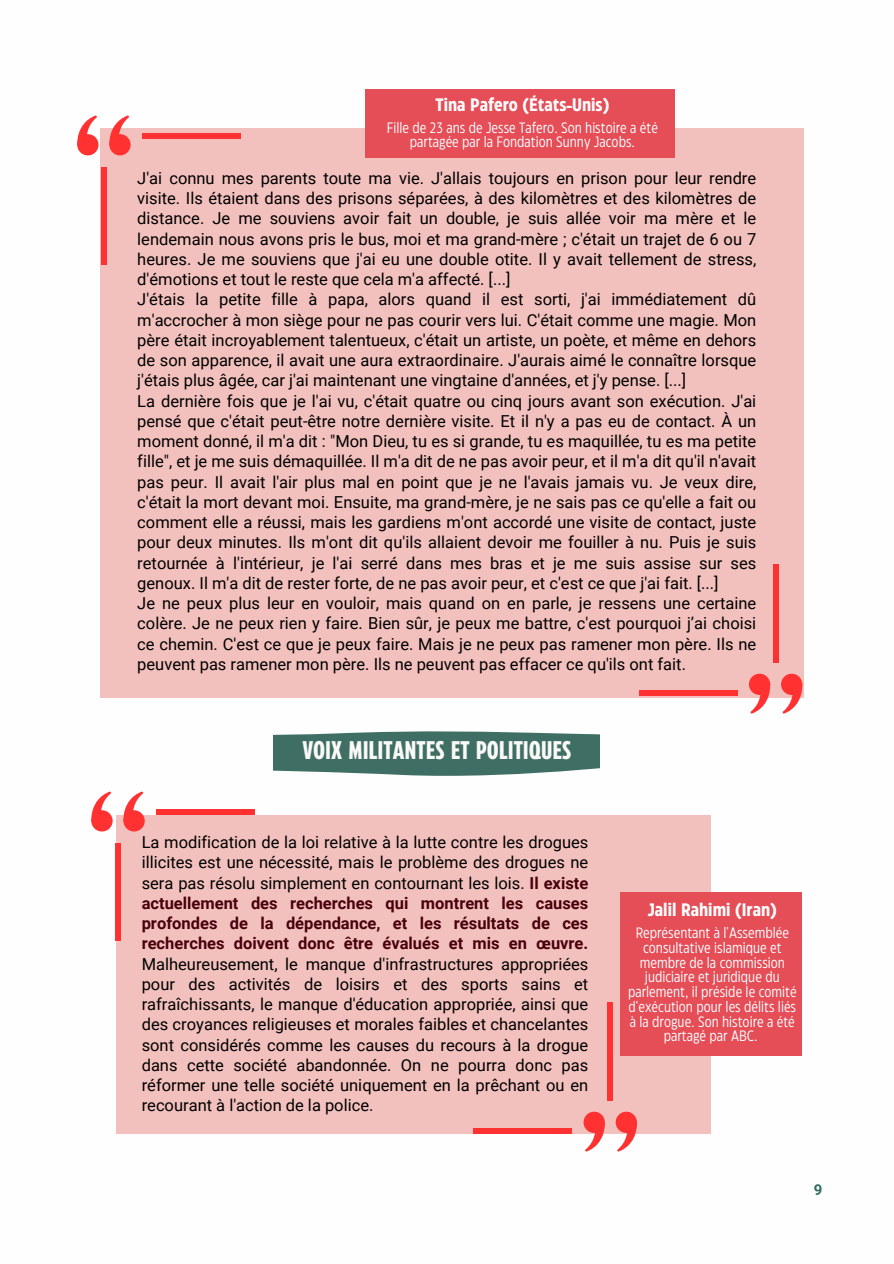
<style>
.page{position:relative;width:894px;height:1264px;background:#fff}
.page>*{position:absolute;margin:0;border:0;box-sizing:border-box;transform-origin:0 0}
.t1{font:700 25.5px "Eastman Compressed";color:#faf9f8}
.t2{font:700 18px "Eastman Condensed";color:#fff}
.t3{font:16.5px/20.2px "Roboto";color:#000;text-align:justify}
.t4{font:15px/14.7px "Eastman Condensed";color:#fff;text-align:center}
.t5{font:700 15px "Roboto";color:#336b63}
.s1{font-weight:700;color:#48000b}
</style>
<div class="page">
<div style="left:100px;top:128px;width:703px;height:570px;background:#f3c1bd"></div>
<div style="left:109px;top:134px;width:22px;height:21px;background:#ff3131;border-radius:50%"></div>
<svg style="left:109px;top:115px;width:20px;height:37px"></svg>
<div style="left:77px;top:134px;width:21px;height:21px;background:#ff3131;border-radius:50%"></div>
<svg style="left:77px;top:115px;width:20px;height:37px"></svg>
<div style="left:101px;top:167px;width:5px;height:98px;background:#ff3131"></div>
<div style="left:142px;top:133px;width:98px;height:5px;background:#ff3131"></div>
<svg style="left:748px;top:673px;width:22px;height:22px"></svg>
<svg style="left:749px;top:677px;width:22px;height:37px"></svg>
<svg style="left:780px;top:673px;width:22px;height:22px"></svg>
<svg style="left:781px;top:677px;width:23px;height:37px"></svg>
<div style="left:772px;top:564px;width:6px;height:98px;background:#ff3131"></div>
<div style="left:638px;top:690px;width:99px;height:5px;background:#ff3131"></div>
<div style="left:365px;top:89px;width:309px;height:69px;background:#e54d57"></div>
<svg style="left:273px;top:731px;width:326px;height:45px;background:#527d73"></svg>
<div style="left:116px;top:814px;width:594px;height:319px;background:#f3c1bd"></div>
<div style="left:123px;top:810px;width:22px;height:21px;background:#ff3131;border-radius:50%"></div>
<svg style="left:121px;top:791px;width:23px;height:37px"></svg>
<svg style="left:91px;top:810px;width:22px;height:21px"></svg>
<svg style="left:91px;top:791px;width:20px;height:37px"></svg>
<div style="left:115px;top:842px;width:5px;height:98px;background:#ff3131"></div>
<div style="left:156px;top:809px;width:99px;height:5px;background:#ff3131"></div>
<div style="left:619px;top:892px;width:182px;height:163px;background:#e54d57"></div>
<svg style="left:583px;top:1111px;width:21px;height:21px"></svg>
<svg style="left:584px;top:1114px;width:22px;height:37px"></svg>
<svg style="left:615px;top:1111px;width:21px;height:21px"></svg>
<svg style="left:616px;top:1114px;width:22px;height:37px"></svg>
<div style="left:607px;top:1002px;width:5px;height:98px;background:#ff3131"></div>
<div style="left:473px;top:1128px;width:99px;height:5px;background:#ff3131"></div>
<p class="t2" style="left:435px;top:91px;width:175px">Tina Pafero (États-Unis)</p>
<p class="t4" style="left:387px;top:119px;width:272px">Fille de 23 ans de Jesse Tafero. Son histoire a été partagée par la Fondation Sunny Jacobs.</p>
<p class="t3" style="left:137px;top:167px;width:620px;text-align:left">J'ai connu mes parents toute ma vie. J'allais toujours en prison pour leur rendre visite. Ils étaient dans des prisons séparées, à des kilomètres et des kilomètres de distance. Je me souviens avoir fait un double, je suis allée voir ma mère et le lendemain nous avons pris le bus, moi et ma grand-mère ; c'était un trajet de 6 ou 7 heures. Je me souviens que j'ai eu une double otite. Il y avait tellement de stress, d'émotions et tout le reste que cela m'a affecté. [...]<br>J'étais la petite fille à papa, alors quand il est sorti, j'ai immédiatement dû m'accrocher à mon siège pour ne pas courir vers lui. C'était comme une magie. Mon père était incroyablement talentueux, c'était un artiste, un poète, et même en dehors de son apparence, il avait une aura extraordinaire. J'aurais aimé le connaître lorsque j'étais plus âgée, car j'ai maintenant une vingtaine d'années, et j'y pense. [...]<br>La dernière fois que je l'ai vu, c'était quatre ou cinq jours avant son exécution. J'ai pensé que c'était peut-être notre dernière visite. Et il n'y a pas eu de contact. À un moment donné, il m'a dit : "Mon Dieu, tu es si grande, tu es maquillée, tu es ma petite fille", et je me suis démaquillée. Il m'a dit de ne pas avoir peur, et il m'a dit qu'il n'avait pas peur. Il avait l'air plus mal en point que je ne l'avais jamais vu. Je veux dire, c'était la mort devant moi. Ensuite, ma grand-mère, je ne sais pas ce qu'elle a fait ou comment elle a réussi, mais les gardiens m'ont accordé une visite de contact, juste pour deux minutes. Ils m'ont dit qu'ils allaient devoir me fouiller à nu. Puis je suis retournée à l'intérieur, je l'ai serré dans mes bras et je me suis assise sur ses genoux. Il m'a dit de rester forte, de ne pas avoir peur, et c'est ce que j'ai fait. [...]<br>Je ne peux plus leur en vouloir, mais quand on en parle, je ressens une certaine colère. Je ne peux rien y faire. Bien sûr, je peux me battre, c'est pourquoi j’ai choisi ce chemin. C'est ce que je peux faire. Mais je ne peux pas ramener mon père. Ils ne peuvent pas ramener mon père. Ils ne peuvent pas effacer ce qu'ils ont fait.</p>
<h1 class="t1" style="left:302px;top:732px;width:270px">VOIX MILITANTES ET POLITIQUES</h1>
<p class="t3" style="left:142px;top:831px;width:448px">La modification de la loi relative à la lutte contre les drogues illicites est une nécessité, mais le problème des drogues ne sera pas résolu simplement en contournant les lois. <span class="s1">Il existe actuellement des recherches qui montrent les causes profondes de la dépendance, et les résultats de ces recherches doivent donc être évalués et mis en œuvre.</span></p>
<p class="t3" style="left:142px;top:953px;width:448px">Malheureusement, le manque d'infrastructures appropriées pour des activités de loisirs et des sports sains et rafraîchissants, le manque d'éducation appropriée, ainsi que des croyances religieuses et morales faibles et chancelantes sont considérés comme les causes du recours à la drogue dans cette société abandonnée. On ne pourra donc pas réformer une telle société uniquement en la prêchant ou en recourant à l'action de la police.</p>
<p class="t2" style="left:647px;top:896px;width:131px">Jalil Rahimi (Iran)</p>
<p class="t4" style="left:628px;top:924px;width:170px">Représentant à l'Assemblée consultative islamique et membre de la commission judiciaire et juridique du parlement, il préside le comité d'exécution pour les délits liés à la drogue. Son histoire a été partagé par ABC.</p>
<p class="t5" style="left:813px;top:1178px;width:10px">9</p>
</div>
